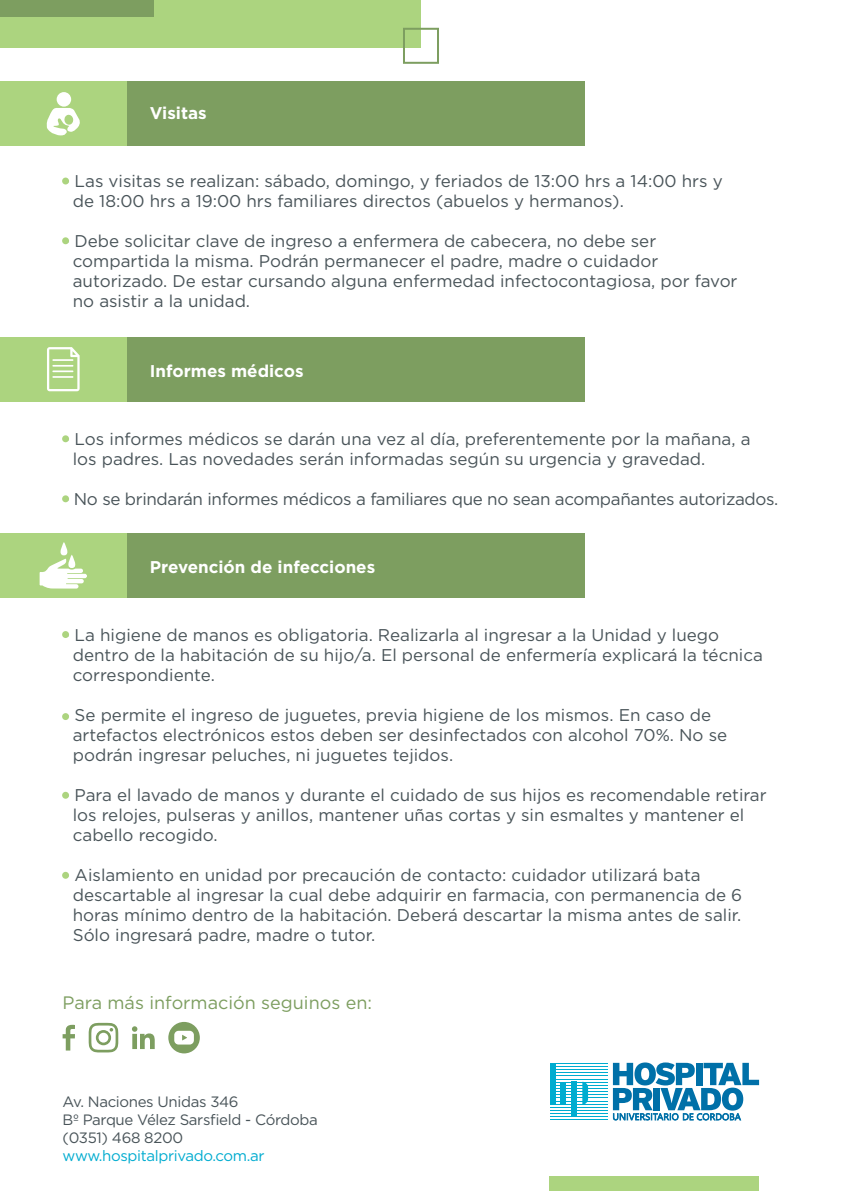
<style>
.page{position:relative;width:842px;height:1191px;background:#fff}
.page>*{position:absolute;margin:0;border:0;box-sizing:border-box;transform-origin:0 0}
.t1{font:18px "Gotham";color:#7d9e60}
.t2{font:17px/20px "Gotham";color:#495459}
.t3{font:17px "Gotham";letter-spacing:-.02em;color:#495459}
.t4{font:700 17px "Gotham";color:#fff}
.t5{font:15px/18px "Gotham";letter-spacing:-.025em;color:#495459}
.t6{font:15px "Gotham";letter-spacing:-.025em;color:#00acd0}
</style>
<div class="page">
<hr style="left:550px;top:1062px;width:57px;height:1px;background:#00acd0">
<div style="left:550px;top:1062px;width:5px;height:42px;background:#00acd0"></div>
<div style="left:571px;top:1081px;width:6px;height:36px;background:#00acd0"></div>
<div style="left:560px;top:1081px;width:6px;height:23px;background:#00acd0"></div>
<hr style="left:550px;top:1066px;width:57px;height:1px;background:#00acd0">
<hr style="left:550px;top:1069px;width:57px;height:1px;background:#00acd0">
<hr style="left:550px;top:1072px;width:57px;height:1px;background:#00acd0">
<hr style="left:550px;top:1075px;width:57px;height:1px;background:#00acd0">
<hr style="left:550px;top:1078px;width:57px;height:1px;background:#00acd0">
<hr style="left:550px;top:1081px;width:57px;height:1px;background:#00acd0">
<hr style="left:550px;top:1084px;width:57px;height:1px;background:#00acd0">
<hr style="left:550px;top:1088px;width:57px;height:1px;background:#00acd0">
<hr style="left:550px;top:1091px;width:57px;height:1px;background:#00acd0">
<hr style="left:550px;top:1094px;width:57px;height:1px;background:#00acd0">
<hr style="left:550px;top:1097px;width:57px;height:1px;background:#00acd0">
<hr style="left:550px;top:1100px;width:57px;height:1px;background:#00acd0">
<hr style="left:550px;top:1103px;width:57px;height:1px;background:#00acd0">
<hr style="left:550px;top:1106px;width:57px;height:1px;background:#00acd0">
<hr style="left:550px;top:1110px;width:57px;height:1px;background:#00acd0">
<hr style="left:550px;top:1113px;width:57px;height:1px;background:#00acd0">
<hr style="left:550px;top:1116px;width:57px;height:1px;background:#00acd0">
<hr style="left:550px;top:1119px;width:57px;height:1px;background:#00acd0">
<svg style="left:582px;top:1081px;width:6px;height:23px"></svg>
<svg style="left:613px;top:1062px;width:146px;height:58px"></svg>
<div style="left:550px;top:1176px;width:209px;height:15px;background:#acd47f"></div>
<svg style="left:132px;top:1026px;width:23px;height:23px"></svg>
<svg style="left:63px;top:1024px;width:12px;height:26px"></svg>
<svg style="left:88px;top:1022px;width:31px;height:30px"></svg>
<div style="left:168px;top:1021px;width:32px;height:32px;background:#7d9e60;border-radius:50%"></div>
<svg style="left:174px;top:1030px;width:20px;height:14px"></svg>
<div style="left:0;top:0;width:421px;height:48px;background:#acd47f"></div>
<div style="left:0;top:0;width:154px;height:17px;background:#7d9e60"></div>
<svg style="left:403px;top:28px;width:36px;height:36px"></svg>
<div style="left:63px;top:82px;width:522px;height:64px;background:#7d9e60"></div>
<div style="left:0;top:82px;width:127px;height:64px;background:#acd47f"></div>
<div style="left:63px;top:337px;width:522px;height:64px;background:#7d9e60"></div>
<div style="left:0;top:337px;width:127px;height:64px;background:#acd47f"></div>
<div style="left:63px;top:533px;width:522px;height:64px;background:#7d9e60"></div>
<div style="left:0;top:533px;width:127px;height:64px;background:#acd47f"></div>
<svg style="left:40px;top:542px;width:47px;height:46px"></svg>
<div style="left:57px;top:92px;width:14px;height:15px;background:#fff;border-radius:50%"></div>
<svg style="left:46px;top:108px;width:34px;height:28px"></svg>
<svg style="left:47px;top:347px;width:33px;height:44px"></svg>
<div style="left:62px;top:177px;width:7px;height:7px;background:#acd47f;border-radius:50%"></div>
<div style="left:62px;top:237px;width:7px;height:7px;background:#acd47f;border-radius:50%"></div>
<div style="left:62px;top:435px;width:7px;height:7px;background:#acd47f;border-radius:50%"></div>
<div style="left:62px;top:495px;width:7px;height:7px;background:#acd47f;border-radius:50%"></div>
<div style="left:62px;top:631px;width:7px;height:7px;background:#acd47f;border-radius:50%"></div>
<div style="left:62px;top:713px;width:7px;height:7px;background:#acd47f;border-radius:50%"></div>
<div style="left:62px;top:791px;width:7px;height:7px;background:#acd47f;border-radius:50%"></div>
<div style="left:62px;top:871px;width:7px;height:7px;background:#acd47f;border-radius:50%"></div>
<p class="t4" style="left:150px;top:101px;width:58px">Visitas</p>
<p class="t2" style="left:73px;top:170px;width:651px;text-indent:-10px">- Las visitas se realizan: sábado, domingo, y feriados de 13:00 hrs a 14:00 hrs y de 18:00 hrs a 19:00 hrs familiares directos (abuelos y hermanos).</p>
<p class="t2" style="left:73px;top:230px;width:666px;text-indent:-10px">- Debe solicitar clave de ingreso a enfermera de cabecera, no debe ser compartida la misma. Podrán permanecer el padre, madre o cuidador autorizado. De estar cursando alguna enfermedad infectocontagiosa, por favor no asistir a la unidad.</p>
<p class="t4" style="left:150px;top:359px;width:155px">Informes médicos</p>
<p class="t2" style="left:73px;top:428px;width:679px;text-indent:-10px">- Los informes médicos se darán una vez al día, preferentemente por la mañana, a los padres. Las novedades serán informadas según su urgencia y gravedad.</p>
<p class="t3" style="left:63px;top:488px;width:717px">- No se brindarán informes médicos a familiares que no sean acompañantes autorizados.</p>
<p class="t4" style="left:150px;top:555px;width:227px">Prevención de infecciones</p>
<p class="t2" style="left:73px;top:624px;width:692px;text-indent:-10px">- La higiene de manos es obligatoria. Realizarla al ingresar a la Unidad y luego dentro de la habitación de su hijo/a. El personal de enfermería explicará la técnica correspondiente.</p>
<p class="t2" style="left:73px;top:704px;width:656px;text-indent:-10px">- Se permite el ingreso de juguetes, previa higiene de los mismos. En caso de artefactos electrónicos estos deben ser desinfectados con alcohol 70%. No se podrán ingresar peluches, ni juguetes tejidos.</p>
<p class="t2" style="left:73px;top:784px;width:695px;text-indent:-10px">- Para el lavado de manos y durante el cuidado de sus hijos es recomendable retirar los relojes, pulseras y anillos, mantener uñas cortas y sin esmaltes y mantener el cabello recogido.</p>
<p class="t2" style="left:73px;top:864px;width:671px;text-indent:-10px">- Aislamiento en unidad por precaución de contacto: cuidador utilizará bata descartable al ingresar la cual debe adquirir en farmacia, con permanencia de 6 horas mínimo dentro de la habitación. Deberá descartar la misma antes de salir.<br>Sólo ingresará padre, madre o tutor.</p>
<p class="t1" style="left:63px;top:991px;width:311px">Para más información seguinos en:</p>
<p class="t5" style="left:63px;top:1092px;width:257px">Av. Naciones Unidas 346<br>Bº Parque Vélez Sarsfield - Córdoba (0351) 468 8200</p>
<p class="t6" style="left:63px;top:1146px;width:203px">www.hospitalprivado.com.ar</p>
</div>
